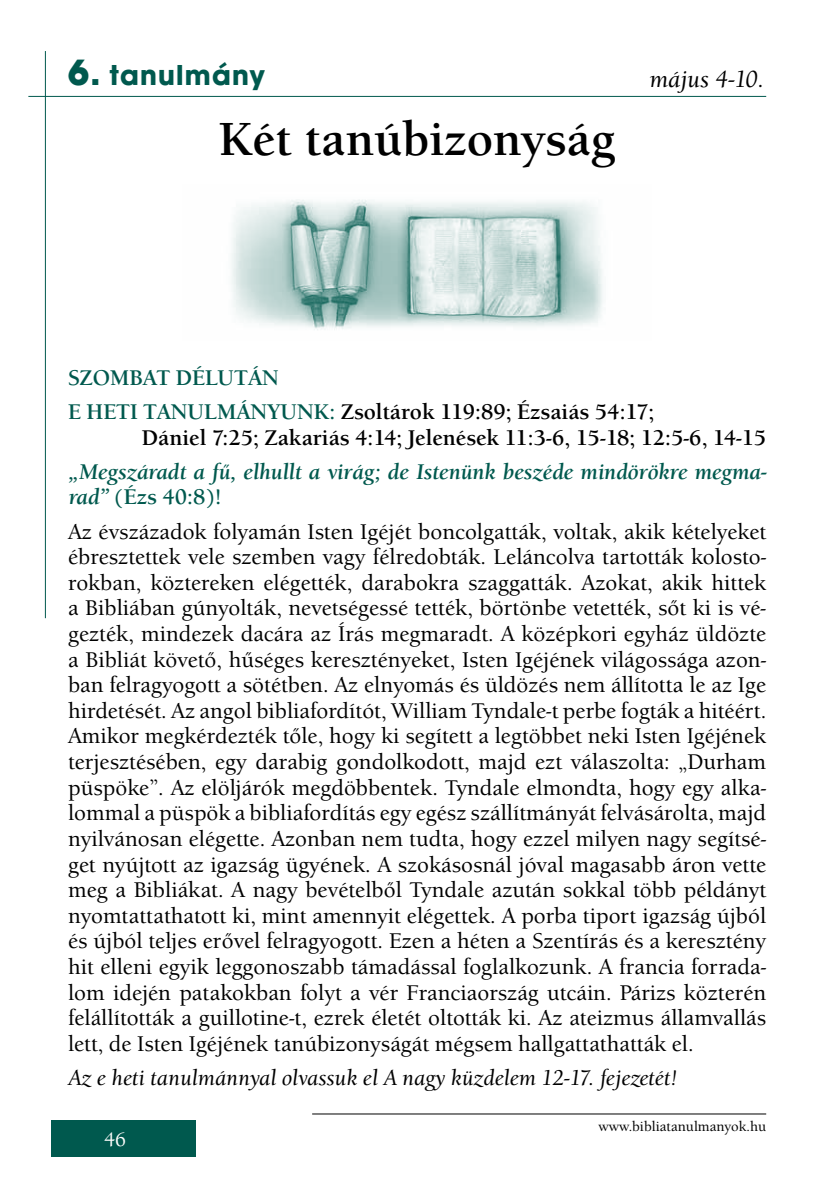
<style>
.page{position:relative;width:840px;height:1191px;background:#fff}
.page>*{position:absolute;margin:0;border:0;box-sizing:border-box;transform-origin:0 0}
.t1{font:700 48px "Berkeley Old Sty Itc TEE";color:#000}
.t2{font:700 30px "Avant Gar Got Itc TEE";letter-spacing:.04em;color:#00594e}
.t3{font:italic 500 24px "Berkeley Old Sty Itc TEE";color:#000}
.t4{font:500 22px/25.6px "Berkeley Old Sty Itc TEE";color:#000;text-align:justify}
.t5{font:italic 700 22px/25.6px "Berkeley Old Sty Itc TEE";color:#00594e}
.t6{font:700 22px/34px "Berkeley Old Sty Itc TEE";color:#00594e}
.t7{font:700 22px "Berkeley Old Sty Itc TEE";color:#000}
.t8{font:italic 500 22px "Berkeley Old Sty Itc TEE";color:#000}
.t9{font:500 20px "Berkeley Old Sty Itc TEE";color:#fffefd}
.t10{font:500 14px "Berkeley Old Sty Itc TEE";color:#000}
.s1{font-size:38px}
.s2{color:#000}
.s3{font-style:normal}
</style>
<div class="page">
<div style="left:51px;top:1120px;width:145px;height:37px;background:#00594e"></div>
<hr style="left:28px;top:96px;width:737px;height:1px;background:#00594e">
<hr style="left:45px;top:51px;width:1px;height:567px;background:#00594e">
<img style="left:231px;top:199px;width:372px;height:131px">
<hr style="left:312px;top:1113px;width:453px;height:1px;background:#000">
<h2 class="t2" style="left:68px;top:57px;width:198px"><span class="s1">6.</span> tanulmány</h2>
<h1 class="t1" style="left:219px;top:111px;width:397px">Két tanúbizonyság</h1>
<p class="t3" style="left:649px;top:65px;width:116px">május 4-10.</p>
<p class="t6" style="left:68px;top:361px;width:587px">SZOMBAT DÉLUTÁN<br>E HETI TANULMÁNYUNK: <span class="s2">Zsoltárok 119:89; Ézsaiás 54:17;</span></p>
<p class="t7" style="left:142px;top:424px;width:625px">Dániel 7:25; Zakariás 4:14; Jelenések 11:3-6, 15-18; 12:5-6, 14-15</p>
<p class="t5" style="left:68px;top:459px;width:700px">„Megszáradt a fű, elhullt a virág; de Istenünk beszéde mindörökre megma&shy;rad” <span class="s3">(Ézs 40:8)!</span></p>
<p class="t4" style="left:68px;top:518px;width:699px">Az évszázadok folyamán Isten Igéjét boncolgatták, voltak, akik kételyeket ébresztettek vele szemben vagy félredobták. Leláncolva tartották kolosto&shy;rokban, köztereken elégették, darabokra szaggatták. Azokat, akik hittek a Bibliában gúnyolták, nevetségessé tették, börtönbe vetették, sőt ki is vé&shy;gezték, mindezek dacára az Írás megmaradt. A középkori egyház üldözte a Bibliát követő, hűséges keresztényeket, Isten Igéjének világossága azon&shy;ban felragyogott a sötétben. Az elnyomás és üldözés nem állította le az Ige hirdetését. Az angol bibliafordítót, William Tyndale-t perbe fogták a hitéért.<br>Amikor megkérdezték tőle, hogy ki segített a legtöbbet neki Isten Igéjének terjesztésében, egy darabig gondolkodott, majd ezt válaszolta: „Durham püspöke”. Az elöljárók megdöbbentek. Tyndale elmondta, hogy egy alka&shy;lommal a püspök a bibliafordítás egy egész szállítmányát felvásárolta, majd nyilvánosan elégette. Azonban nem tudta, hogy ezzel milyen nagy segítsé&shy;get nyújtott az igazság ügyének. A szokásosnál jóval magasabb áron vette meg a Bibliákat. A nagy bevételből Tyndale azután sokkal több példányt nyomtattathatott ki, mint amennyit elégettek. A porba tiport igazság újból és újból teljes erővel felragyogott. Ezen a héten a Szentírás és a keresztény hit elleni egyik leggonoszabb támadással foglalkozunk. A francia forrada&shy;lom idején patakokban folyt a vér Franciaország utcáin. Párizs közterén felállították a guillotine-t, ezrek életét oltották ki. Az ateizmus államvallás lett, de Isten Igéjének tanúbizonyságát mégsem hallgattathatták el.</p>
<p class="t8" style="left:68px;top:1064px;width:610px">Az e heti tanulmánnyal olvassuk el A nagy küzdelem 12-17. fejezetét!</p>
<p class="t9" style="left:104px;top:1128px;width:24px">46</p>
<p class="t10" style="left:598px;top:1118px;width:169px">www.bibliatanulmanyok.hu</p>
</div>
